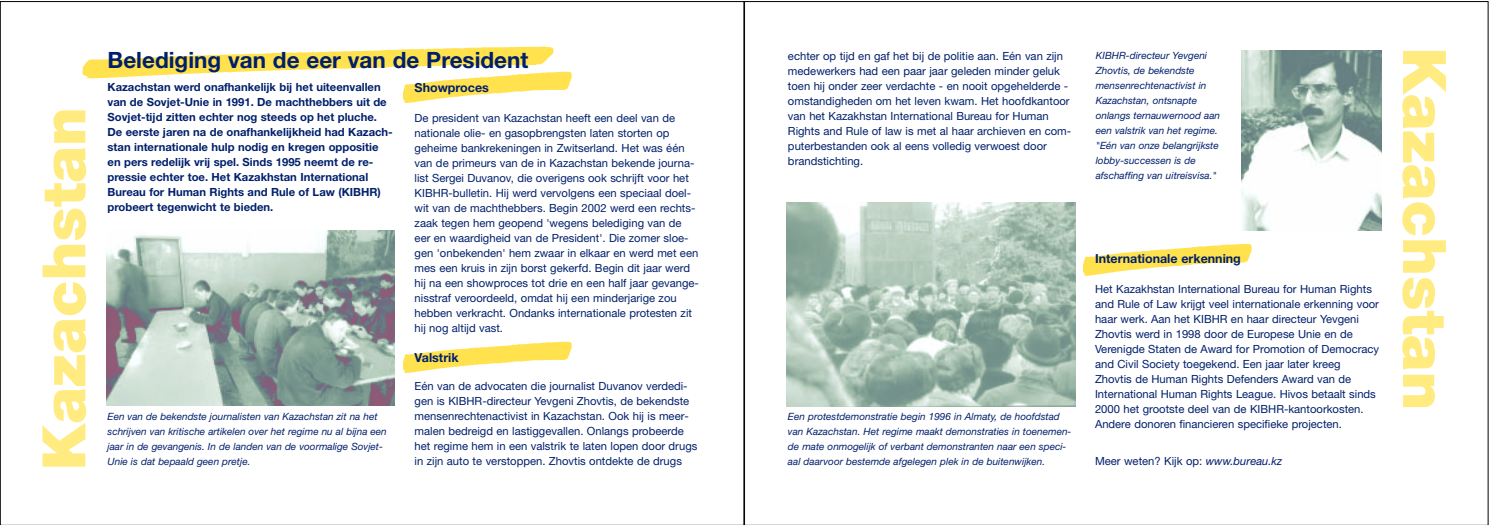
<style>
.page{position:relative;width:1489px;height:525px;background:#fff}
.page>*{position:absolute;margin:0;border:0;box-sizing:border-box;transform-origin:0 0}
.t1{font:900 60px "Helvetica Neue";color:#ffeb80}
.t2{font:700 22.5px "Helvetica Neue";color:#001f6b}
.t3{font:700 12.5px "Helvetica Neue";color:#001f6b}
.t4{font:11.25px/15px "Helvetica Neue";color:#001f6b}
.t5{font:700 11.25px/15px "Helvetica Neue";color:#001f6b}
.t6{font:italic 10px/15px "Helvetica Neue";color:#001f6b}
.s1{font-style:italic}
</style>
<div class="page">
<img style="left:1083px;top:243px;width:169px;height:33px">
<img style="left:787px;top:202px;width:288px;height:204px">
<img style="left:82px;top:46px;width:473px;height:33px">
<img style="left:403px;top:341px;width:169px;height:33px">
<img style="left:397px;top:63px;width:175px;height:41px">
<img style="left:1242px;top:51px;width:140px;height:179px">
<img style="left:107px;top:230px;width:287px;height:176px">
<h1 class="t1" style="left:43px;top:470px;width:365px;rotate:-90deg">Kazachstan</h1>
<p class="t4" style="left:788px;top:50px;width:276px">echter op tijd en gaf het bij de politie aan. Eén van zijn</p>
<h1 class="t1" style="left:1446px;top:47px;width:365px;rotate:90deg">Kazachstan</h1>
<h2 class="t2" style="left:108px;top:52px;width:422px">Belediging van de eer van de President</h2>
<p class="t6" style="left:1096px;top:49px;width:126px">KIBHR-directeur Yevgeni<br>Zhovtis, de bekendste mensenrechtenactivist in<br>Kazachstan, ontsnapte onlangs ternauwernood aan een valstrik van het regime. "Eén van onze belangrijkste lobby-successen is de afschaffing van uitreisvisa."</p>
<p class="t4" style="left:788px;top:65px;width:285px">medewerkers had een paar jaar geleden minder geluk toen hij onder zeer verdachte - en nooit opgehelderde - omstandigheden om het leven kwam. Het hoofdkantoor van het Kazakhstan International Bureau for Human Rights and Rule of law is met al haar archieven en com&shy;puterbestanden ook al eens volledig verwoest door brandstichting.</p>
<p class="t5" style="left:108px;top:80px;width:287px">Kazachstan werd onafhankelijk bij het uiteenvallen van de Sovjet-Unie in 1991. De machthebbers uit de Sovjet-tijd zitten echter nog steeds op het pluche.<br>De eerste jaren na de onafhankelijkheid had Kazach&shy;stan internationale hulp nodig en kregen oppositie en pers redelijk vrij spel. Sinds 1995 neemt de re&shy;pressie echter toe. Het Kazakhstan International Bureau for Human Rights and Rule of Law (KIBHR) probeert tegenwicht te bieden.</p>
<p class="t3" style="left:415px;top:83px;width:76px">Showproces</p>
<p class="t4" style="left:415px;top:111px;width:286px">De president van Kazachstan heeft een deel van de nationale olie- en gasopbrengsten laten storten op geheime bankrekeningen in Zwitserland. Het was één van de primeurs van de in Kazachstan bekende journa&shy;list Sergei Duvanov, die overigens ook schrijft voor het KIBHR-bulletin. Hij werd vervolgens een speciaal doel&shy;wit van de machthebbers. Begin 2002 werd een rechts&shy;zaak tegen hem geopend 'wegens belediging van de eer en waardigheid van de President'. Die zomer sloe&shy;gen 'onbekenden' hem zwaar in elkaar en werd met een mes een kruis in zijn borst gekerfd. Begin dit jaar werd hij na een showproces tot drie en een half jaar gevange&shy;nisstraf veroordeeld, omdat hij een minderjarige zou hebben verkracht. Ondanks internationale protesten zit hij nog altijd vast.</p>
<p class="t3" style="left:415px;top:353px;width:45px">Valstrik</p>
<p class="t4" style="left:415px;top:380px;width:284px">Eén van de advocaten die journalist Duvanov verdedi&shy;gen is KIBHR-directeur Yevgeni Zhovtis, de bekendste mensenrechtenactivist in Kazachstan. Ook hij is meer&shy;malen bedreigd en lastiggevallen. Onlangs probeerde het regime hem in een valstrik te laten lopen door drugs in zijn auto te verstoppen. Zhovtis ontdekte de drugs</p>
<p class="t3" style="left:1095px;top:255px;width:147px">Internationale erkenning</p>
<p class="t4" style="left:1095px;top:283px;width:286px">Het Kazakhstan International Bureau for Human Rights and Rule of Law krijgt veel internationale erkenning voor haar werk. Aan het KIBHR en haar directeur Yevgeni Zhovtis werd in 1998 door de Europese Unie en de Verenigde Staten de Award for Promotion of Democracy and Civil Society toegekend. Een jaar later kreeg Zhovtis de Human Rights Defenders Award van de International Human Rights League. Hivos betaalt sinds 2000 het grootste deel van de KIBHR-kantoorkosten.<br>Andere donoren financieren specifieke projecten.</p>
<p class="t4" style="left:1095px;top:454px;width:188px">Meer weten? Kijk op: <span class="s1">www.bureau.kz</span></p>
<p class="t6" style="left:788px;top:410px;width:285px">Een protestdemonstratie begin 1996 in Almaty, de hoofdstad van Kazachstan. Het regime maakt demonstraties in toenemen&shy;de mate onmogelijk of verbant demonstranten naar een speci-</p>
<p class="t6" style="left:108px;top:410px;width:281px">Een van de bekendste journalisten van Kazachstan zit na het schrijven van kritische artikelen over het regime nu al bijna een jaar in de gevangenis. In de landen van de voormalige Sovjet-Unie is dat bepaald geen pretje.</p>
<p class="t6" style="left:788px;top:455px;width:259px">aal daarvoor bestemde afgelegen plek in de buitenwijken.</p>
</div>
